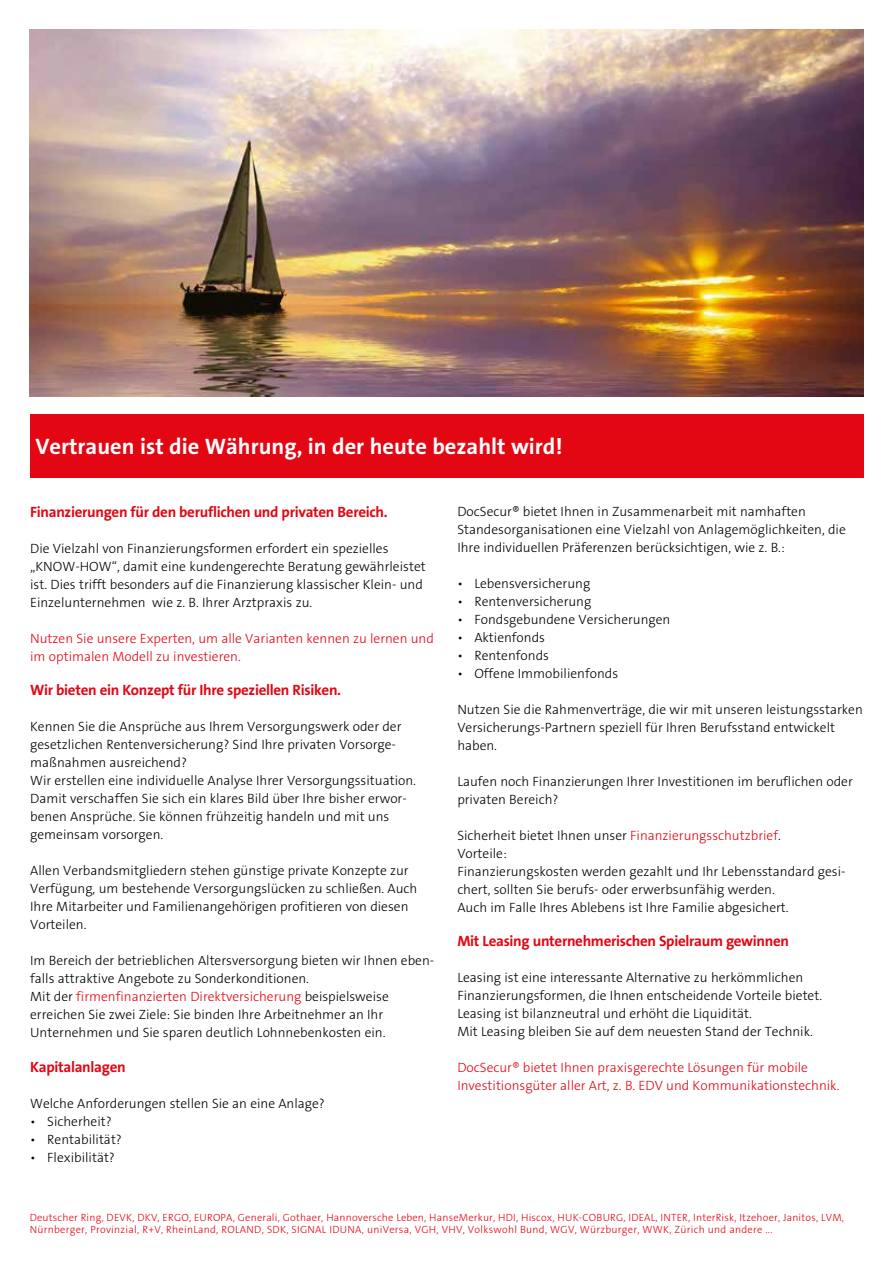
<style>
.page{position:relative;width:893px;height:1263px;background:#fff}
.page>*{position:absolute;margin:0;border:0;box-sizing:border-box;transform-origin:0 0}
.t1{font:700 22.5px "The Sans Os F";color:#fff}
.t2{font:700 15px "The Sans Os F";letter-spacing:-.02em;color:#e30613}
.t3{font:300 13.5px/18px "The Sans Os F";color:#000}
.t4{font:300 13.5px/18px "The Sans Os F";color:#e30613}
.t5{font:300 10.5px/12.6px "The Sans Os F";letter-spacing:.015em;color:#e30613}
.s1{color:#e30613}
</style>
<div class="page">
<div style="left:30px;top:414px;width:833px;height:64px;background:#e30613"></div>
<img style="left:30px;top:30px;width:833px;height:366px">
<h1 class="t1" style="left:36px;top:432px;width:529px">Vertrauen ist die Währung, in der heute bezahlt wird!</h1>
<p class="t2" style="left:30px;top:502px;width:359px">Finanzierungen für den beruflichen und privaten Bereich.</p>
<p class="t3" style="left:30px;top:539px;width:397px">Die Vielzahl von Finanzierungsformen erfordert ein spezielles „KNOW-HOW“, damit eine kundengerechte Beratung gewährleistet ist. Dies trifft besonders auf die Finanzierung klassischer Klein- und Einzelunternehmen wie z. B. Ihrer Arztpraxis zu.</p>
<p class="t4" style="left:30px;top:629px;width:405px">Nutzen Sie unsere Experten, um alle Varianten kennen zu lernen und im optimalen Modell zu investieren.</p>
<p class="t2" style="left:30px;top:681px;width:312px">Wir bieten ein Konzept für Ihre speziellen Risiken.</p>
<p class="t3" style="left:30px;top:718px;width:387px">Kennen Sie die Ansprüche aus Ihrem Versorgungswerk oder der gesetzlichen Rentenversicherung? Sind Ihre privaten Vorsorge&shy;maßnahmen ausreichend?<br>Wir erstellen eine individuelle Analyse Ihrer Versorgungssituation.<br>Damit verschaffen Sie sich ein klares Bild über Ihre bisher erwor&shy;benen Ansprüche. Sie können frühzeitig handeln und mit uns gemeinsam vorsorgen.</p>
<p class="t3" style="left:30px;top:862px;width:389px">Allen Verbandsmitgliedern stehen günstige private Konzepte zur Verfügung, um bestehende Versorgungslücken zu schließen. Auch Ihre Mitarbeiter und Familienangehörigen profitieren von diesen Vorteilen.</p>
<p class="t3" style="left:30px;top:952px;width:406px">Im Bereich der betrieblichen Altersversorgung bieten wir Ihnen eben&shy;falls attraktive Angebote zu Sonderkonditionen.<br>Mit der <span class="s1">firmenfinanzierten Direktversicherung</span> beispielsweise erreichen Sie zwei Ziele: Sie binden Ihre Arbeitnehmer an Ihr Unternehmen und Sie sparen deutlich Lohnnebenkosten ein.</p>
<p class="t2" style="left:30px;top:1057px;width:97px">Kapitalanlagen</p>
<p class="t3" style="left:30px;top:1094px;width:296px">Welche Anforderungen stellen Sie an eine Anlage?</p>
<p class="t3" style="left:30px;top:1112px;width:83px">• Sicherheit?</p>
<p class="t3" style="left:30px;top:1130px;width:93px">• Rentabilität?</p>
<p class="t3" style="left:30px;top:1148px;width:86px">• Flexibilität?</p>
<p class="t3" style="left:457px;top:502px;width:390px">DocSecur® bietet Ihnen in Zusammenarbeit mit namhaften<br>Standesorganisationen eine Vielzahl von Anlagemöglichkeiten, die<br>Ihre individuellen Präferenzen berücksichtigen, wie z. B.:</p>
<p class="t3" style="left:457px;top:574px;width:134px">• Lebensversicherung</p>
<p class="t3" style="left:457px;top:592px;width:135px">• Rentenversicherung</p>
<p class="t3" style="left:457px;top:610px;width:215px">• Fondsgebundene Versicherungen</p>
<p class="t3" style="left:457px;top:628px;width:89px">• Aktienfonds</p>
<p class="t3" style="left:457px;top:646px;width:93px">• Rentenfonds</p>
<p class="t3" style="left:457px;top:664px;width:162px">• Offene Immobilienfonds</p>
<p class="t3" style="left:457px;top:700px;width:407px">Nutzen Sie die Rahmenverträge, die wir mit unseren leistungsstarken<br>Versicherungs-Partnern speziell für Ihren Berufsstand entwickelt haben.</p>
<p class="t3" style="left:457px;top:772px;width:397px">Laufen noch Finanzierungen Ihrer Investitionen im beruflichen oder privaten Bereich?</p>
<p class="t3" style="left:457px;top:826px;width:390px">Sicherheit bietet Ihnen unser <span class="s1">Finanzierungsschutzbrief</span>.<br>Vorteile:<br>Finanzierungskosten werden gezahlt und Ihr Lebensstandard gesi&shy;chert, sollten Sie berufs- oder erwerbsunfähig werden.<br>Auch im Falle Ihres Ablebens ist Ihre Familie abgesichert.</p>
<p class="t2" style="left:457px;top:931px;width:333px">Mit Leasing unternehmerischen Spielraum gewinnen</p>
<p class="t3" style="left:457px;top:969px;width:366px">Leasing ist eine interessante Alternative zu herkömmlichen Finanzierungsformen, die Ihnen entscheidende Vorteile bietet.<br>Leasing ist bilanzneutral und erhöht die Liquidität.<br>Mit Leasing bleiben Sie auf dem neuesten Stand der Technik.</p>
<p class="t4" style="left:457px;top:1059px;width:384px">DocSecur® bietet Ihnen praxisgerechte Lösungen für mobile<br>Investitionsgüter aller Art, z. B. EDV und Kommunikationstechnik.</p>
<p class="t5" style="left:30px;top:1211px;width:816px">Deutscher Ring, DEVK, DKV, ERGO, EUROPA, Generali, Gothaer, Hannoversche Leben, HanseMerkur, HDI, Hiscox, HUK-COBURG, IDEAL, INTER, InterRisk, Itzehoer, Janitos, LVM,<br>Nürnberger, Provinzial, R+V, RheinLand, ROLAND, SDK, SIGNAL IDUNA, uniVersa, VGH, VHV, Volkswohl Bund, WGV, Würzburger, WWK, Zürich und andere ...</p>
</div>
